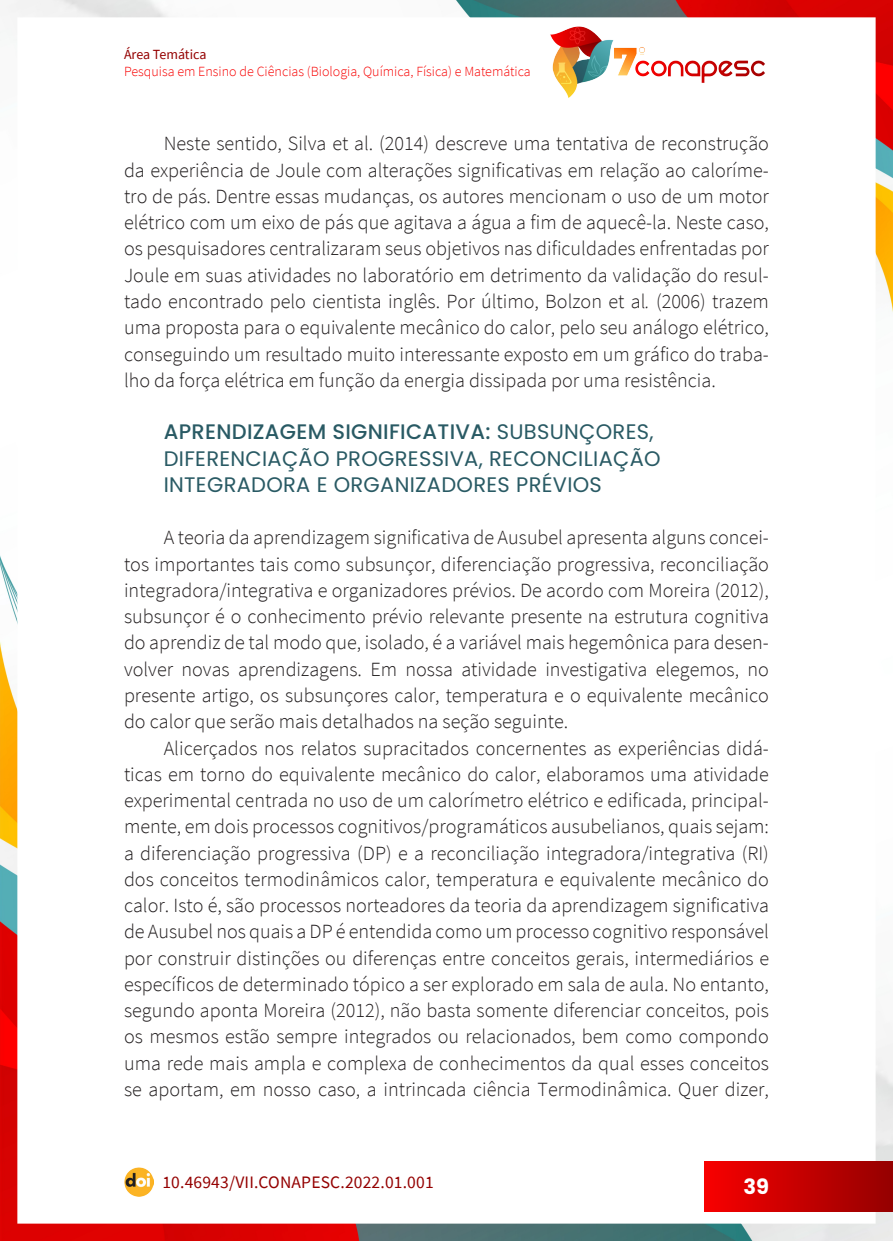
<style>
.page{position:relative;width:893px;height:1241px;background:#fff}
.page>*{position:absolute;margin:0;border:0;box-sizing:border-box;transform-origin:0 0}
._10_SUBTÍTULO_2{font:21px/26.2px "Poppins";letter-spacing:.015em;color:#295a64}
.t1{font:700 21px "Poppins";color:#fff}
._7_CORPO{font:300 20.12px/26.2px "Source Sans Pro";color:#231f20;text-align:justify}
.t2{font:17.5px "Source Sans Pro";letter-spacing:.01em;color:#940000}
.t3{font:300 14px "Source Sans Pro";color:#f80000}
.t4{font:14px "Source Sans Pro";letter-spacing:-.005em;color:#940000}
.s1{font-style:italic}
.s2{font-weight:500}
</style>
<div class="page">
<img style="left:0;top:0;width:893px;height:1240px">
<div style="left:17px;top:17px;width:859px;height:1206px;background:#fff"></div>
<img style="left:124px;top:1167px;width:30px;height:29px">
<div style="left:704px;top:1161px;width:189px;height:49px;background:linear-gradient(to right,#f80000,#950000)"></div>
<img style="left:550px;top:26px;width:215px;height:72px">
<p class="t4" style="left:124px;top:45px;width:84px">Área Temática</p>
<p class="t3" style="left:124px;top:62px;width:408px">Pesquisa em Ensino de Ciências (Biologia, Química, Física) e Matemática</p>
<p class="_7_CORPO" style="left:124px;top:130px;width:646px;text-indent:40px">Neste sentido, Silva et al. (2014) descreve uma tentativa de reconstrução da experiência de Joule com alterações significativas em relação ao caloríme&shy;tro de pás. Dentre essas mudanças, os autores mencionam o uso de um motor elétrico com um eixo de pás que agitava a água a fim de aquecê-la. Neste caso, os pesquisadores centralizaram seus objetivos nas dificuldades enfrentadas por Joule em suas atividades no laboratório em detrimento da validação do resul&shy;tado encontrado pelo cientista inglês. Por último, Bolzon et al<span class="s1">.</span> (2006) trazem uma proposta para o equivalente mecânico do calor, pelo seu análogo elétrico, conseguindo um resultado muito interessante exposto em um gráfico do traba&shy;lho da força elétrica em função da energia dissipada por uma resistência.</p>
<p class="_10_SUBTÍTULO_2" style="left:164px;top:419px;width:498px"><span class="s2">APRENDIZAGEM SIGNIFICATIVA:</span> SUBSUNÇORES,<br>DIFERENCIAÇÃO PROGRESSIVA, RECONCILIAÇÃO<br>INTEGRADORA E ORGANIZADORES PRÉVIOS</p>
<p class="_7_CORPO" style="left:124px;top:524px;width:646px;text-indent:40px">A teoria da aprendizagem significativa de Ausubel apresenta alguns concei&shy;tos importantes tais como subsunçor, diferenciação progressiva, reconciliação integradora/integrativa e organizadores prévios. De acordo com Moreira (2012), subsunçor é o conhecimento prévio relevante presente na estrutura cognitiva do aprendiz de tal modo que, isolado, é a variável mais hegemônica para desen&shy;volver novas aprendizagens. Em nossa atividade investigativa elegemos, no presente artigo, os subsunçores calor, temperatura e o equivalente mecânico do calor que serão mais detalhados na seção seguinte.</p>
<p class="_7_CORPO" style="left:124px;top:734px;width:646px;text-indent:40px">Alicerçados nos relatos supracitados concernentes as experiências didá&shy;ticas em torno do equivalente mecânico do calor, elaboramos uma atividade experimental centrada no uso de um calorímetro elétrico e edificada, principal&shy;mente, em dois processos cognitivos/programáticos ausubelianos, quais sejam: a diferenciação progressiva (DP) e a reconciliação integradora/integrativa (RI) dos conceitos termodinâmicos calor, temperatura e equivalente mecânico do calor. Isto é, são processos norteadores da teoria da aprendizagem significativa de Ausubel nos quais a DP é entendida como um processo cognitivo responsável por construir distinções ou diferenças entre conceitos gerais, intermediários e específicos de determinado tópico a ser explorado em sala de aula. No entanto, segundo aponta Moreira (2012), não basta somente diferenciar conceitos, pois os mesmos estão sempre integrados ou relacionados, bem como compondo uma rede mais ampla e complexa de conhecimentos da qual esses conceitos se aportam, em nosso caso, a intrincada ciência Termodinâmica. Quer dizer,</p>
<p class="t2" style="left:162px;top:1170px;width:273px">10.46943/VII.CONAPESC.2022.01.001</p>
<p class="t1" style="left:743px;top:1173px;width:27px">39</p>
</div>
